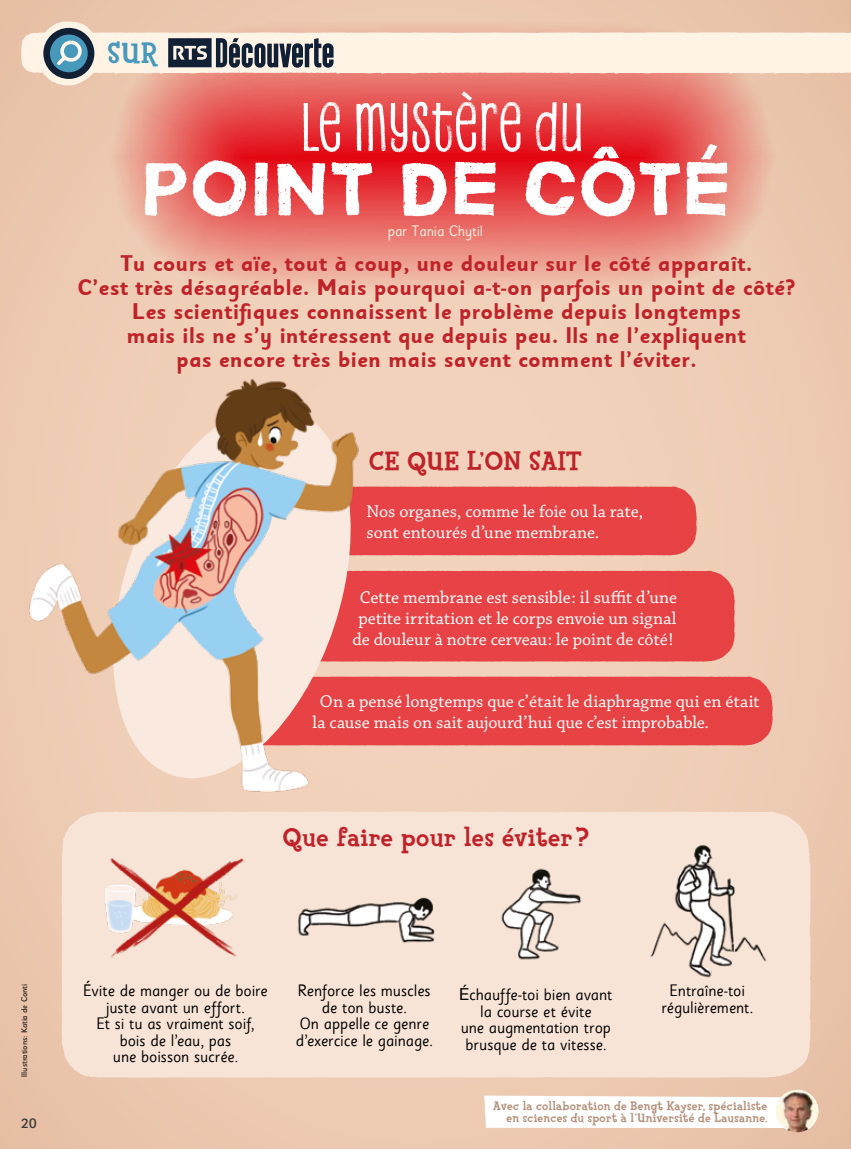
<style>
.page{position:relative;width:851px;height:1149px;background:#fff}
.page>*{position:absolute;margin:0;border:0;box-sizing:border-box;transform-origin:0 0}
.t1{font:75px "MACABROROUGH";letter-spacing:-.01em;color:#fff}
.t2{font:66px "Canvas Inline";color:#fff}
.t3{font:800 30px "Fink";color:#4699bb}
.t4{font:800 27px "Fink";letter-spacing:.02em;color:#bf232a}
.t5{font:700 22.5px/24px "Sassoon Sans";color:#bf232a;text-align:center}
.t6{font:18px/21px "Chaparral Pro";letter-spacing:-.005em;color:#fff}
.t7{font:16.5px/16.5px "Sassoon Sans";letter-spacing:-.005em;color:#000;text-align:center}
.t8{font:15px "Sassoon Sans";letter-spacing:-.015em;color:#fff3e5}
.t9{font:500 13.5px "Sassoon Sans";color:#3c3c3b}
.t10{font:800 12.75px/12px "Fink";letter-spacing:.02em;color:#b6917b;text-align:right}
.t11{font:500 8.25px "Sassoon Sans";letter-spacing:-.02em;color:#000}
.s1{font-family:"Helvetica Neue"}
</style>
<div class="page">
<hr style="left:850px;top:0;width:1px;height:1148px;background:#fff3e5">
<div style="left:0;top:0;width:850px;height:1148px;background:#edcbb3"></div>
<div style="left:63px;top:1048px;width:747px;height:29px;background:#f8e4d7"></div>
<div style="left:383px;top:676px;width:389px;height:69px;background:#e74345"></div>
<div style="left:62px;top:811px;width:748px;height:237px;background:#f8e4d7"></div>
<div style="left:383px;top:486px;width:313px;height:69px;background:#e74346"></div>
<div style="left:383px;top:570px;width:351px;height:91px;background:#e74345"></div>
<svg style="left:363px;top:486px;width:20px;height:260px;background:#e85454"></svg>
<img style="left:92px;top:831px;width:160px;height:148px">
<img style="left:627px;top:831px;width:160px;height:148px">
<img style="left:284px;top:831px;width:160px;height:148px">
<img style="left:456px;top:831px;width:159px;height:148px">
<svg style="left:115px;top:20px;width:661px;height:265px;background:#e86d67"></svg>
<div style="left:241px;top:153px;width:403px;height:9px;background:#e30613;border-radius:50%"></div>
<svg style="left:21px;top:21px;width:829px;height:64px"></svg>
<div style="left:484px;top:1095px;width:291px;height:32px;background:#fff"></div>
<img style="left:775px;top:1089px;width:43px;height:42px">
<img style="left:29px;top:379px;width:334px;height:413px">
<h3 class="t3" style="left:108px;top:34px;width:53px">SUR</h3>
<h2 class="t2" style="left:300px;top:88px;width:285px">LE MYSTÈRE DU</h2>
<h1 class="t1" style="left:141px;top:142px;width:591px">POINT DE CÔTÉ</h1>
<p class="t8" style="left:387px;top:222px;width:97px">par Tania Chytil</p>
<p class="t5" style="left:77px;top:251px;width:719px">Tu cours et aïe, tout à coup, une douleur sur le côté apparaît.<br>C’est très désagréable. Mais pourquoi a-t-on parfois un point de côté?<br>Les scientifiques connaissent le problème depuis longtemps<br>mais ils ne s’y intéressent que depuis peu. Ils ne l’expliquent<br>pas encore très bien mais savent comment l’éviter.</p>
<h3 class="t4" style="left:369px;top:444px;width:214px">CE QUE L’ON SAIT</h3>
<p class="t6" style="left:366px;top:501px;width:278px">Nos organes, comme le foie ou la rate, sont entourés d’une membrane.</p>
<p class="t6" style="left:352px;top:587px;width:326px;text-align:center">Cette membrane est sensible: il suffit d’une petite irritation et le corps envoie un signal de douleur à notre cerveau: le point de côté!</p>
<p class="t6" style="left:312px;top:691px;width:448px;text-indent:8px">On a pensé longtemps que c’était le diaphragme qui en était la cause mais on sait aujourd’hui que c’est improbable.</p>
<h3 class="t4" style="left:283px;top:819px;width:307px">Que faire pour les éviter?</h3>
<p class="t11" style="left:19px;top:1077px;width:95px;rotate:-90deg">Illustrations: Katia de Conti</p>
<p class="t7" style="left:83px;top:982px;width:186px">Évite de manger ou de boire juste avant un effort.<br>Et si tu as vraiment soif, bois de l’eau, pas<br>une boisson sucrée.</p>
<p class="t7" style="left:296px;top:982px;width:138px">Renforce les muscles de ton buste.<br>On appelle ce genre d’exercice le gainage.</p>
<p class="t7" style="left:459px;top:986px;width:155px"><span class="s1">É</span>chauffe-toi bien avant la course et évite<br>une augmentation trop brusque de ta vitesse.</p>
<p class="t7" style="left:661px;top:982px;width:93px">Entraîne-toi régulièrement.</p>
<p class="t9" style="left:21px;top:1114px;width:17px">20</p>
<p class="t10" style="left:493px;top:1099px;width:275px">Avec la collaboration de Bengt Kayser, spécialiste en sciences du sport à l’Université de Lausanne.</p>
</div>
